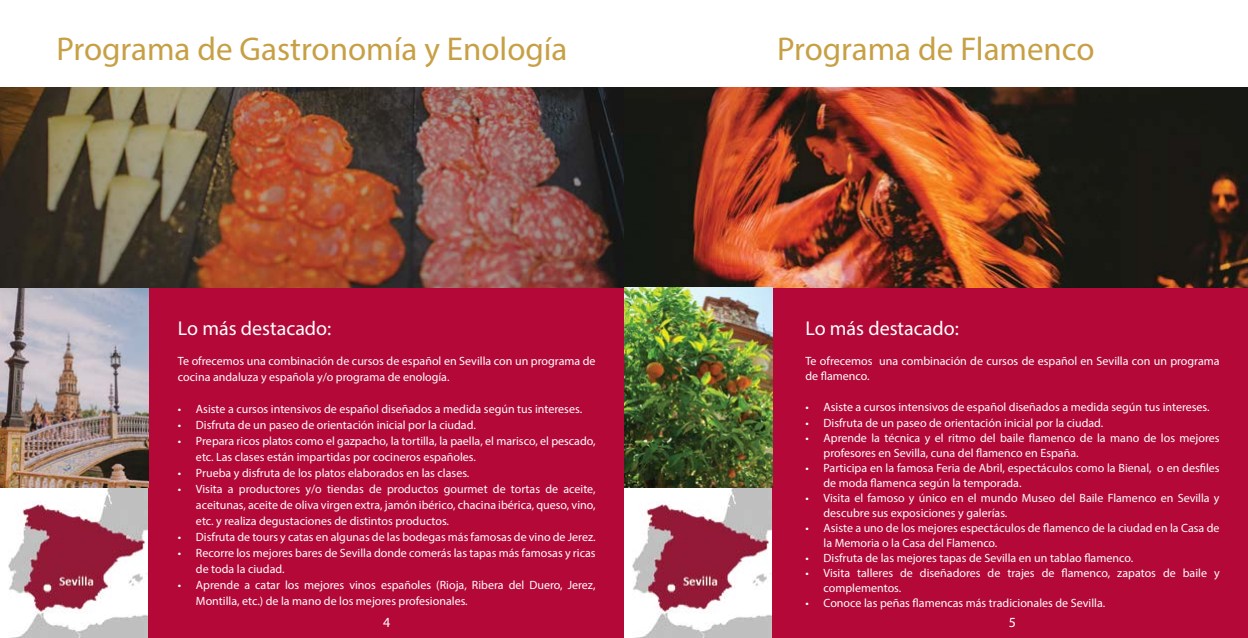
<style>
.page{position:relative;width:1248px;height:638px;background:#fff}
.page>*{position:absolute;margin:0;border:0;box-sizing:border-box;transform-origin:0 0}
.t1{font:33px "Myriad Pro";color:#c7a045}
.t2{font:20px "Myriad Pro";color:#fff}
.t3{font:14px "Myriad Pro";color:#fff}
.t4{font:12px/16px "Myriad Pro";color:#fff}
</style>
<div class="page">
<div style="left:0;top:279px;width:1247px;height:359px;background:#b30838"></div>
<img style="left:0;top:287px;width:148px;height:351px">
<img style="left:0;top:88px;width:1247px;height:199px">
<img style="left:624px;top:287px;width:148px;height:351px">
<h1 class="t1" style="left:57px;top:29px;width:512px">Programa de Gastronomía y Enología</h1>
<h2 class="t2" style="left:178px;top:316px;width:155px">Lo más destacado:</h2>
<p class="t4" style="left:178px;top:353px;width:419px">Te ofrecemos una combinación de cursos de español en Sevilla con un programa de cocina andaluza y española y/o programa de enología.</p>
<p class="t4" style="left:178px;top:401px;width:405px">• Asiste a cursos intensivos de español diseñados a medida según tus intereses.</p>
<p class="t4" style="left:178px;top:417px;width:299px">• Disfruta de un paseo de orientación inicial por la ciudad.</p>
<p class="t4" style="left:196px;top:433px;width:401px;text-indent:-18px">• Prepara ricos platos como el gazpacho, la tortilla, la paella, el marisco, el pescado, etc. Las clases están impartidas por cocineros españoles.</p>
<p class="t4" style="left:178px;top:465px;width:293px">• Prueba y disfruta de los platos elaborados en las clases.</p>
<p class="t4" style="left:196px;top:481px;width:401px;text-align:justify;text-indent:-18px">• Visita a productores y/o tiendas de productos gourmet de tortas de aceite, aceitunas, aceite de oliva virgen extra, jamón ibérico, chacina ibérica, queso, vino, etc. y realiza degustaciones de distintos productos.</p>
<p class="t4" style="left:178px;top:529px;width:419px">• Disfruta de tours y catas en algunas de las bodegas más famosas de vino de Jerez.</p>
<p class="t4" style="left:196px;top:545px;width:401px;text-indent:-18px">• Recorre los mejores bares de Sevilla donde comerás las tapas más famosas y ricas de toda la ciudad.</p>
<p class="t4" style="left:196px;top:577px;width:401px;text-indent:-18px">• Aprende a catar los mejores vinos españoles (Rioja, Ribera del Duero, Jerez,<br>Montilla, etc.) de la mano de los mejores profesionales.</p>
<h1 class="t1" style="left:777px;top:29px;width:319px">Programa de Flamenco</h1>
<h2 class="t2" style="left:805px;top:316px;width:155px">Lo más destacado:</h2>
<p class="t4" style="left:805px;top:353px;width:415px;line-height:15px">Te ofrecemos una combinación de cursos de español en Sevilla con un programa de flamenco.</p>
<p class="t4" style="left:805px;top:399px;width:405px">• Asiste a cursos intensivos de español diseñados a medida según tus intereses.</p>
<p class="t4" style="left:805px;top:415px;width:299px">• Disfruta de un paseo de orientación inicial por la ciudad.</p>
<p class="t4" style="left:823px;top:430px;width:397px;line-height:15px;text-indent:-18px">• Aprende la técnica y el ritmo del baile flamenco de la mano de los mejores profesores en Sevilla, cuna del flamenco en España.</p>
<p class="t4" style="left:823px;top:460px;width:397px;line-height:15px;text-indent:-18px">• Participa en la famosa Feria de Abril, espectáculos como la Bienal, o en desfiles de moda flamenca según la temporada.</p>
<p class="t4" style="left:823px;top:490px;width:397px;line-height:15px;text-indent:-18px">• Visita el famoso y único en el mundo Museo del Baile Flamenco en Sevilla y descubre sus exposiciones y galerías.</p>
<p class="t4" style="left:823px;top:520px;width:397px;line-height:15px;text-indent:-18px">• Asiste a uno de los mejores espectáculos de flamenco de la ciudad en la Casa de la Memoria o la Casa del Flamenco.</p>
<p class="t4" style="left:805px;top:550px;width:329px">• Disfruta de las mejores tapas de Sevilla en un tablao flamenco.</p>
<p class="t4" style="left:823px;top:565px;width:397px;line-height:15px;text-indent:-18px">• Visita talleres de diseñadores de trajes de flamenco, zapatos de baile y complementos.</p>
<p class="t4" style="left:805px;top:595px;width:301px">• Conoce las peñas flamencas más tradicionales de Sevilla.</p>
<p class="t3" style="left:383px;top:613px;width:9px">4</p>
<p class="t3" style="left:1008px;top:613px;width:9px">5</p>
</div>
